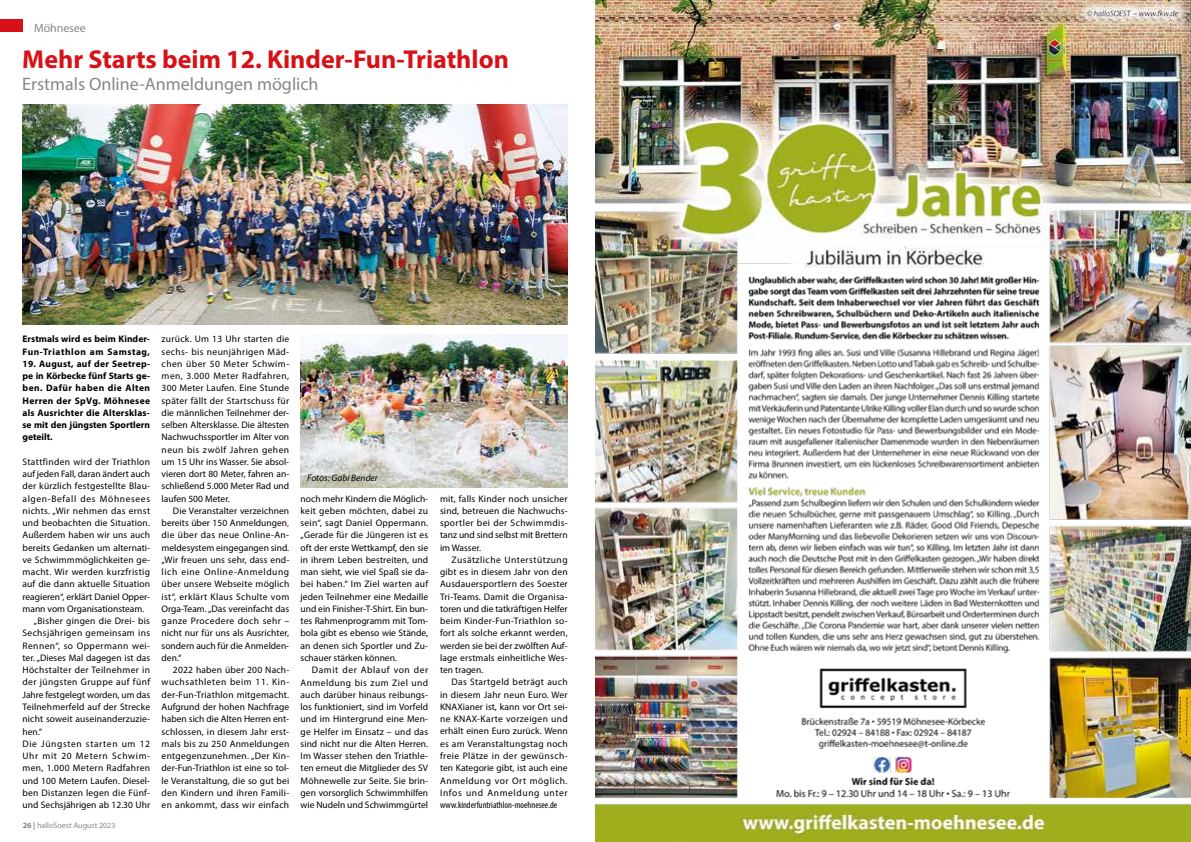
<style>
.page{position:relative;width:1191px;height:842px;background:#fff}
.page>*{position:absolute;margin:0;border:0;box-sizing:border-box;transform-origin:0 0}
.t1{font:700 26px "Myriad Pro";color:#d71117}
.t2{font:18px "Myriad Pro";color:#878787}
.t3{font:12px "Myriad Pro";letter-spacing:-.005em;color:#878787}
.t4{font:9.5px/12.3px "Myriad Pro";letter-spacing:.015em;color:#000;text-align:justify}
.t5{font:700 9.5px/12.3px "Myriad Pro";color:#000}
.t6{font:9.5px "Myriad Pro";letter-spacing:.035em;color:#000}
.t7{font:9.5px "Myriad Pro";letter-spacing:.065em;color:#000}
.t8{font:9.5px "Myriad Pro";letter-spacing:.04em;color:#000}
.t9{font:condensed 9.5px "Myriad Pro";color:#000}
.t10{font:9.5px "Myriad Pro";letter-spacing:.045em;color:#000}
.t11{font:italic 9.5px "Myriad Pro";color:#000}
.t12{font:8px "Myriad Pro";color:#878787}
.s1{font-weight:700}
.s2{color:#d71117}
</style>
<div class="page">
<div style="left:0;top:19px;width:23px;height:13px;background:#d71117"></div>
<img style="left:300px;top:334px;width:267px;height:154px">
<img style="left:23px;top:104px;width:544px;height:220px">
<img style="left:595px;top:0;width:596px;height:842px">
<p class="t3" style="left:34px;top:20px;width:53px">Möhnesee</p>
<h1 class="t1" style="left:22px;top:43px;width:488px">Mehr Starts beim 12. Kinder-Fun-Triathlon</h1>
<h2 class="t2" style="left:22px;top:73px;width:298px">Erstmals Online-Anmeldungen möglich</h2>
<p class="t5" style="left:23px;top:333px;width:129px">Erstmals wird es beim Kinder-<br>Fun-Triathlon am Samstag,</p>
<p class="t5" style="left:23px;top:357px;width:129px;text-align:justify">19. August, auf der Seetrep&shy;pe in Körbecke fünf Starts ge&shy;ben. Dafür haben die Alten Herren der SpVg. Möhnesee als Ausrichter die Altersklas&shy;se mit den jüngsten Sportlern geteilt.</p>
<p class="t6" style="left:23px;top:456px;width:129px">Stattfinden wird der Triathlon</p>
<p class="t4" style="left:23px;top:468px;width:129px">auf jeden Fall, daran ändert auch</p>
<p class="t4" style="left:23px;top:480px;width:129px">der kürzlich festgestellte Blau-</p>
<p class="t7" style="left:23px;top:493px;width:129px">algen-Befall des Möhnesees</p>
<p class="t6" style="left:23px;top:505px;width:129px">nichts. „Wir nehmen das ernst</p>
<p class="t4" style="left:23px;top:517px;width:129px">und beobachten die Situation.</p>
<p class="t4" style="left:23px;top:529px;width:129px">Außerdem haben wir uns auch</p>
<p class="t4" style="left:23px;top:541px;width:129px">bereits Gedanken um alternati-</p>
<p class="t4" style="left:23px;top:553px;width:129px">ve Schwimmmöglichkeiten ge-</p>
<p class="t8" style="left:23px;top:566px;width:129px">macht. Wir werden kurzfristig</p>
<p class="t4" style="left:23px;top:578px;width:129px">auf die dann aktuelle Situation</p>
<p class="t4" style="left:23px;top:590px;width:129px">reagieren“, erklärt Daniel Opper-</p>
<p class="t4" style="left:23px;top:602px;width:123px">mann vom Organisationsteam.</p>
<p class="t4" style="left:34px;top:615px;width:118px">„Bisher gingen die Drei- bis</p>
<p class="t6" style="left:23px;top:627px;width:129px">Sechsjährigen gemeinsam ins</p>
<p class="t10" style="left:23px;top:640px;width:129px">Rennen“, so Oppermann wei-</p>
<p class="t4" style="left:23px;top:651px;width:129px">ter. „Dieses Mal dagegen ist das</p>
<p class="t6" style="left:23px;top:664px;width:129px">Höchstalter der Teilnehmer in</p>
<p class="t8" style="left:23px;top:676px;width:129px">der jüngsten Gruppe auf fünf</p>
<p class="t4" style="left:23px;top:688px;width:129px">Jahre festgelegt worden, um das</p>
<p class="t4" style="left:23px;top:700px;width:129px">Teilnehmerfeld auf der Strecke</p>
<p class="t4" style="left:23px;top:713px;width:129px">nicht soweit auseinanderzuzie-</p>
<p class="t4" style="left:23px;top:725px;width:21px">hen.“</p>
<p class="t7" style="left:23px;top:738px;width:129px">Die Jüngsten starten um 12</p>
<p class="t7" style="left:23px;top:750px;width:129px">Uhr mit 20 Metern Schwim-</p>
<p class="t6" style="left:23px;top:762px;width:129px">men, 1.000 Metern Radfahren</p>
<p class="t4" style="left:23px;top:774px;width:129px">und 100 Metern Laufen. Diesel-</p>
<p class="t4" style="left:23px;top:786px;width:129px">ben Distanzen legen die Fünf-</p>
<p class="t4" style="left:23px;top:798px;width:129px">und Sechsjährigen ab 12.30 Uhr</p>
<p class="t12" style="left:23px;top:821px;width:94px"><span class="s1">26 |</span> halloSoest August 2023</p>
<p class="t4" style="left:162px;top:333px;width:129px">zurück. Um 13 Uhr starten die sechs- bis neunjährigen Mäd&shy;chen über 50 Meter Schwim&shy;men, 3.000 Meter Radfahren, 300 Meter Laufen. Eine Stunde später fällt der Startschuss für die männlichen Teilnehmer der&shy;selben Altersklasse. Die ältesten Nachwuchssportler im Alter von neun bis zwölf Jahren gehen um 15 Uhr ins Wasser. Sie absol&shy;vieren dort 80 Meter, fahren an&shy;schließend 5.000 Meter Rad und laufen 500 Meter.</p>
<p class="t4" style="left:162px;top:504px;width:129px;text-indent:11px">Die Veranstalter verzeichnen bereits über 150 Anmeldungen<span class="s2">, </span>die über das neue Online-An&shy;meldesystem eingegangen sind. „Wir freuen uns sehr, dass end&shy;lich eine Online-Anmeldung über unsere Webseite möglich ist“, erklärt Klaus Schulte vom Orga-Team. „Das vereinfacht das ganze Procedere doch sehr – nicht nur für uns als Ausrichter, sondern auch für die Anmelden&shy;den.“</p>
<p class="t4" style="left:162px;top:664px;width:129px;text-indent:11px">2022 haben über 200 Nach&shy;wuchsathleten beim 11. Kin&shy;der-Fun-Triathlon mitgemacht.<br>Aufgrund der hohen Nachfrage haben sich die Alten Herren ent&shy;schlossen, in diesem Jahr erst&shy;mals bis zu 250 Anmeldungen entgegenzunehmen. „Der Kin&shy;der-Fun-Triathlon ist eine so tol&shy;le Veranstaltung, die so gut bei den Kindern und ihren Famili&shy;en ankommt, dass wir einfach</p>
<p class="t11" style="left:307px;top:471px;width:72px">Fotos: Gabi Bender</p>
<p class="t4" style="left:300px;top:492px;width:129px">noch mehr Kindern die Möglich&shy;keit geben möchten, dabei zu sein“, sagt Daniel Oppermann. „Gerade für die Jüngeren ist es oft der erste Wettkampf, den sie in ihrem Leben bestreiten, und man sieht, wie viel Spaß sie da&shy;bei haben.“ Im Ziel warten auf jeden Teilnehmer eine Medaille und ein Finisher-T-Shirt. Ein bun&shy;tes Rahmenprogramm mit Tom&shy;bola gibt es ebenso wie Stände, an denen sich Sportler und Zu&shy;schauer stärken können.</p>
<p class="t4" style="left:300px;top:664px;width:129px;text-indent:11px">Damit der Ablauf von der Anmeldung bis zum Ziel und auch darüber hinaus reibungs&shy;los funktioniert, sind im Vorfeld und im Hintergrund eine Men&shy;ge Helfer im Einsatz – und das sind nicht nur die Alten Herren.<br>Im Wasser stehen den Triathle&shy;ten erneut die Mitglieder des SV Möhnewelle zur Seite. Sie brin&shy;gen vorsorglich Schwimmhilfen wie Nudeln und Schwimmgürtel</p>
<p class="t4" style="left:440px;top:492px;width:129px">mit, falls Kinder noch unsicher sind, betreuen die Nachwuchs&shy;sportler bei der Schwimmdis&shy;tanz und sind selbst mit Brettern im Wasser.</p>
<p class="t4" style="left:440px;top:553px;width:129px;text-indent:11px">Zusätzliche Unterstützung gibt es in diesem Jahr von den Ausdauersportlern des Soester Tri-Teams. Damit die Organisa&shy;toren und die tatkräftigen Helfer beim Kinder-Fun-Triathlon so&shy;fort als solche erkannt werden, werden sie bei der zwölften Auf&shy;lage erstmals einheitliche Wes&shy;ten tragen.</p>
<p class="t4" style="left:440px;top:676px;width:129px;text-indent:11px">Das Startgeld beträgt auch in diesem Jahr neun Euro. Wer KNAXianer ist, kann vor Ort sei&shy;ne KNAX-Karte vorzeigen und erhält einen Euro zurück. Wenn es am Veranstaltungstag noch freie Plätze in der gewünsch&shy;ten Kategorie gibt, ist auch eine Anmeldung vor Ort möglich.<br>Infos und Anmeldung unter</p>
<p class="t9" style="left:440px;top:799px;width:119px">www.kinderfuntriathlon-moehnesee.de</p>
</div>
